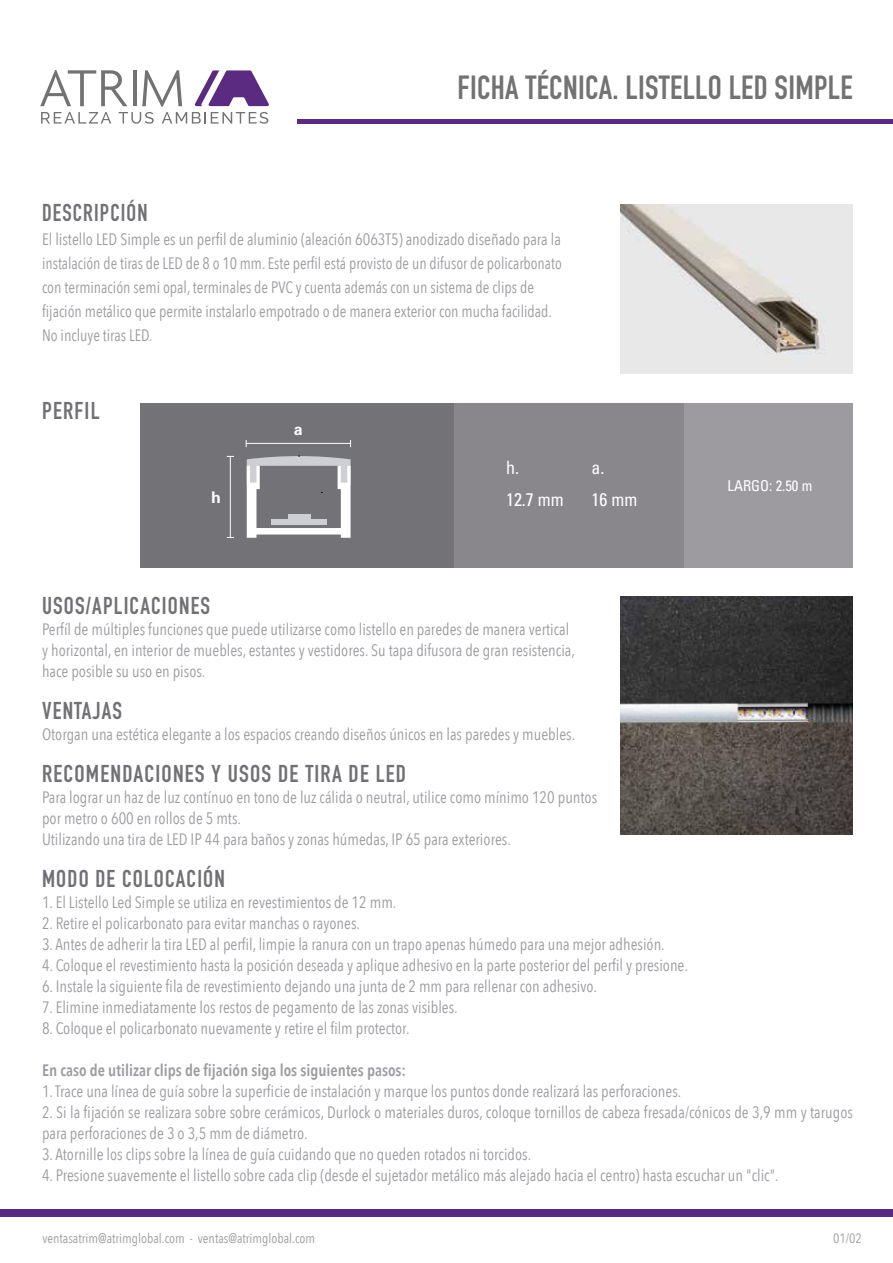
<style>
.page{position:relative;width:893px;height:1263px;background:#fff}
.page>*{position:absolute;margin:0;border:0;box-sizing:border-box;transform-origin:0 0}
.t1{font:700 33px "DIN Condensed";letter-spacing:.01em;color:#717271}
.t2{font:700 24px "DIN Condensed";letter-spacing:.05em;color:#707075}
.t3{font:700 24px "DIN Condensed";letter-spacing:.05em;color:#707075;scale:.95 1}
.t4{font:condensed 18.3px/32.1px "Univers";color:#fff}
.t5{font:16.5px/21px "Avenir Next Condensed";color:#9d9ba0}
.t6{font:600 16.5px "Avenir Next Condensed";color:#9d9ba0}
.t7{font:700 16.05px "Univers";color:#fff}
.t8{font:condensed 15px "Univers";color:#fff}
.t9{font:13.5px "Avenir Next Condensed";color:#9d9ba0}
</style>
<div class="page">
<img style="left:620px;top:204px;width:232px;height:169px">
<img style="left:620px;top:596px;width:232px;height:239px">
<div style="left:140px;top:403px;width:316px;height:165px;background:#737277"></div>
<div style="left:454px;top:403px;width:230px;height:165px;background:#89878c"></div>
<div style="left:684px;top:403px;width:168px;height:165px;background:#9d9ba0"></div>
<div style="left:297px;top:119px;width:596px;height:5px;background:#5b2b82"></div>
<svg style="left:40px;top:70px;width:229px;height:54px"></svg>
<div style="left:0;top:1209px;width:893px;height:7px;background:#5b2b82"></div>
<hr style="left:246px;top:443px;width:105px;height:1px;background:#fff">
<hr style="left:230px;top:456px;width:1px;height:82px;background:#fff">
<svg style="left:247px;top:455px;width:104px;height:83px"></svg>
<div style="left:271px;top:519px;width:56px;height:6px;background:#cecfd4"></div>
<div style="left:288px;top:514px;width:22px;height:6px;background:#cecfd4"></div>
<h1 class="t1" style="left:457px;top:65px;width:397px">FICHA TÉCNICA. LISTELLO LED SIMPLE</h1>
<h2 class="t3" style="left:42px;top:197px;width:113px">DESCRIPCIÓN</h2>
<p class="t5" style="left:42px;top:227px;width:521px;line-height:24px">El listello LED Simple es un perfil de aluminio (aleación 6063T5) anodizado diseñado para la instalación de tiras de LED de 8 o 10 mm. Este perfil está provisto de un difusor de policarbonato con terminación semi opal, terminales de PVC y cuenta además con un sistema de clips de fijación metálico que permite instalarlo empotrado o de manera exterior con mucha facilidad.<br>No incluye tiras LED.</p>
<h2 class="t2" style="left:42px;top:394px;width:59px">PERFIL</h2>
<p class="t7" style="left:211px;top:488px;width:11px">h</p>
<p class="t7" style="left:294px;top:420px;width:10px">a</p>
<p class="t4" style="left:506px;top:451px;width:59px">h.<br>12.7 mm</p>
<p class="t4" style="left:591px;top:451px;width:47px">a.<br>16 mm</p>
<p class="t8" style="left:727px;top:476px;width:86px">LARGO: 2.50 m</p>
<h2 class="t2" style="left:42px;top:589px;width:170px">USOS/APLICACIONES</h2>
<p class="t5" style="left:42px;top:618px;width:534px">Perfíl de múltiples funciones que puede utilizarse como listello en paredes de manera vertical y horizontal, en interior de muebles, estantes y vestidores. Su tapa difusora de gran resistencia, hace posible su uso en pisos.</p>
<h2 class="t2" style="left:42px;top:694px;width:81px">VENTAJAS</h2>
<p class="t5" style="left:42px;top:723px;width:535px">Otorgan una estética elegante a los espacios creando diseños únicos en las paredes y muebles.</p>
<h2 class="t2" style="left:42px;top:757px;width:366px">RECOMENDACIONES Y USOS DE TIRA DE LED</h2>
<p class="t5" style="left:42px;top:786px;width:557px">Para lograr un haz de luz contínuo en tono de luz cálida o neutral, utilice como mínimo 120 puntos por metro o 600 en rollos de 5 mts.<br>Utilizando una tira de LED IP 44 para baños y zonas húmedas, IP 65 para exteriores.</p>
<h2 class="t2" style="left:42px;top:862px;width:184px">MODO DE COLOCACIÓN</h2>
<p class="t5" style="left:42px;top:891px;width:356px">1. El Listello Led Simple se utiliza en revestimientos de 12 mm.</p>
<p class="t5" style="left:42px;top:912px;width:319px">2. Retire el policarbonato para evitar manchas o rayones.</p>
<p class="t5" style="left:42px;top:933px;width:624px">3. Antes de adherir la tira LED al perfil, limpie la ranura con un trapo apenas húmedo para una mejor adhesión.</p>
<p class="t5" style="left:42px;top:954px;width:647px">4. Coloque el revestimiento hasta la posición deseada y aplique adhesivo en la parte posterior del perfil y presione.</p>
<p class="t5" style="left:42px;top:975px;width:556px">6. Instale la siguiente fila de revestimiento dejando una junta de 2 mm para rellenar con adhesivo.</p>
<p class="t5" style="left:42px;top:996px;width:417px">7. Elimine inmediatamente los restos de pegamento de las zonas visibles.</p>
<p class="t5" style="left:42px;top:1017px;width:369px">8. Coloque el policarbonato nuevamente y retire el film protector.</p>
<p class="t6" style="left:42px;top:1056px;width:366px">En caso de utilizar clips de fijación siga los siguientes pasos:</p>
<p class="t5" style="left:42px;top:1080px;width:641px">1. Trace una línea de guía sobre la superficie de instalación y marque los puntos donde realizará las perforaciones.</p>
<p class="t5" style="left:42px;top:1101px;width:812px">2. Si la fijación se realizara sobre sobre cerámicos, Durlock o materiales duros, coloque tornillos de cabeza fresada/cónicos de 3,9 mm y tarugos para perforaciones de 3 o 3,5 mm de diámetro.</p>
<p class="t5" style="left:42px;top:1143px;width:491px">3. Atornille los clips sobre la línea de guía cuidando que no queden rotados ni torcidos.</p>
<p class="t5" style="left:42px;top:1164px;width:738px">4. Presione suavemente el listello sobre cada clip (desde el sujetador metálico más alejado hacia el centro) hasta escuchar un "clic".</p>
<p class="t9" style="left:42px;top:1227px;width:274px">ventasatrim@atrimglobal.com - ventas@atrimglobal.com</p>
<p class="t9" style="left:833px;top:1227px;width:30px">01/02</p>
</div>
